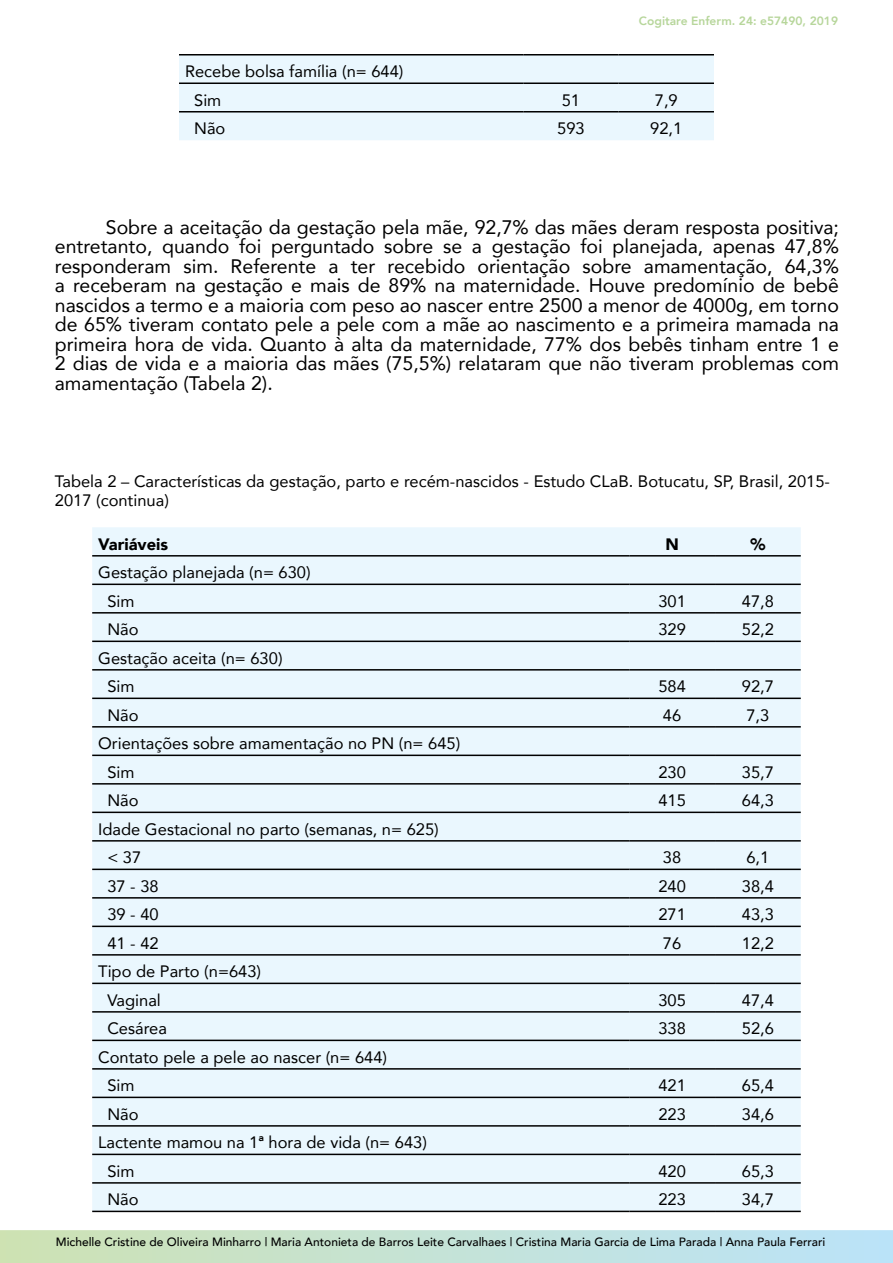
<style>
.page{position:relative;width:893px;height:1263px;background:#fff}
.page>*{position:absolute;margin:0;border:0;box-sizing:border-box;transform-origin:0 0}
.t1{font:19.5px/19.5px "Avenir";color:#000;text-align:justify}
.t2{font:16.5px/28.5px "Avenir";color:#000}
.t3{font:900 16.5px "Avenir";color:#000}
.t4{font:500 12px "Avenir";color:#000}
.t5{font:800 12px "Avenir";color:#b7d69b}
</style>
<div class="page">
<svg style="left:0;top:1230px;width:893px;height:33px;background:#c4e2d6"></svg>
<div style="left:179px;top:56px;width:535px;height:84px;background:#eaf7fe"></div>
<hr style="left:179px;top:54px;width:344px;height:2px;background:#000">
<hr style="left:523px;top:54px;width:96px;height:2px;background:#000">
<hr style="left:619px;top:54px;width:95px;height:2px;background:#000">
<hr style="left:179px;top:83px;width:344px;height:1px;background:#000">
<hr style="left:523px;top:83px;width:96px;height:1px;background:#000">
<hr style="left:619px;top:83px;width:95px;height:1px;background:#000">
<hr style="left:179px;top:111px;width:344px;height:2px;background:#000">
<hr style="left:523px;top:111px;width:96px;height:2px;background:#000">
<hr style="left:619px;top:111px;width:95px;height:2px;background:#000">
<div style="left:92px;top:527px;width:709px;height:683px;background:#eaf7fe"></div>
<hr style="left:92px;top:555px;width:537px;height:1px;background:#000">
<hr style="left:629px;top:555px;width:86px;height:1px;background:#000">
<hr style="left:715px;top:555px;width:86px;height:1px;background:#000">
<hr style="left:92px;top:583px;width:537px;height:2px;background:#000">
<hr style="left:629px;top:583px;width:86px;height:2px;background:#000">
<hr style="left:715px;top:583px;width:86px;height:2px;background:#000">
<hr style="left:92px;top:612px;width:537px;height:1px;background:#000">
<hr style="left:629px;top:612px;width:86px;height:1px;background:#000">
<hr style="left:715px;top:612px;width:86px;height:1px;background:#000">
<hr style="left:92px;top:640px;width:537px;height:2px;background:#000">
<hr style="left:629px;top:640px;width:86px;height:2px;background:#000">
<hr style="left:715px;top:640px;width:86px;height:2px;background:#000">
<hr style="left:92px;top:669px;width:537px;height:1px;background:#000">
<hr style="left:629px;top:669px;width:86px;height:1px;background:#000">
<hr style="left:715px;top:669px;width:86px;height:1px;background:#000">
<hr style="left:92px;top:697px;width:537px;height:2px;background:#000">
<hr style="left:629px;top:697px;width:86px;height:2px;background:#000">
<hr style="left:715px;top:697px;width:86px;height:2px;background:#000">
<hr style="left:92px;top:726px;width:537px;height:1px;background:#000">
<hr style="left:629px;top:726px;width:86px;height:1px;background:#000">
<hr style="left:715px;top:726px;width:86px;height:1px;background:#000">
<hr style="left:92px;top:754px;width:537px;height:2px;background:#000">
<hr style="left:629px;top:754px;width:86px;height:2px;background:#000">
<hr style="left:715px;top:754px;width:86px;height:2px;background:#000">
<hr style="left:92px;top:783px;width:537px;height:1px;background:#000">
<hr style="left:629px;top:783px;width:86px;height:1px;background:#000">
<hr style="left:715px;top:783px;width:86px;height:1px;background:#000">
<hr style="left:92px;top:811px;width:537px;height:2px;background:#000">
<hr style="left:629px;top:811px;width:86px;height:2px;background:#000">
<hr style="left:715px;top:811px;width:86px;height:2px;background:#000">
<hr style="left:92px;top:840px;width:537px;height:1px;background:#000">
<hr style="left:629px;top:840px;width:86px;height:1px;background:#000">
<hr style="left:715px;top:840px;width:86px;height:1px;background:#000">
<hr style="left:92px;top:868px;width:537px;height:2px;background:#000">
<hr style="left:629px;top:868px;width:86px;height:2px;background:#000">
<hr style="left:715px;top:868px;width:86px;height:2px;background:#000">
<hr style="left:92px;top:897px;width:537px;height:1px;background:#000">
<hr style="left:629px;top:897px;width:86px;height:1px;background:#000">
<hr style="left:715px;top:897px;width:86px;height:1px;background:#000">
<hr style="left:92px;top:925px;width:537px;height:2px;background:#000">
<hr style="left:629px;top:925px;width:86px;height:2px;background:#000">
<hr style="left:715px;top:925px;width:86px;height:2px;background:#000">
<hr style="left:92px;top:954px;width:537px;height:1px;background:#000">
<hr style="left:629px;top:954px;width:86px;height:1px;background:#000">
<hr style="left:715px;top:954px;width:86px;height:1px;background:#000">
<hr style="left:92px;top:982px;width:537px;height:2px;background:#000">
<hr style="left:629px;top:982px;width:86px;height:2px;background:#000">
<hr style="left:715px;top:982px;width:86px;height:2px;background:#000">
<hr style="left:92px;top:1011px;width:537px;height:1px;background:#000">
<hr style="left:629px;top:1011px;width:86px;height:1px;background:#000">
<hr style="left:715px;top:1011px;width:86px;height:1px;background:#000">
<hr style="left:92px;top:1039px;width:537px;height:2px;background:#000">
<hr style="left:629px;top:1039px;width:86px;height:2px;background:#000">
<hr style="left:715px;top:1039px;width:86px;height:2px;background:#000">
<hr style="left:92px;top:1068px;width:537px;height:1px;background:#000">
<hr style="left:629px;top:1068px;width:86px;height:1px;background:#000">
<hr style="left:715px;top:1068px;width:86px;height:1px;background:#000">
<hr style="left:92px;top:1096px;width:537px;height:2px;background:#000">
<hr style="left:629px;top:1096px;width:86px;height:2px;background:#000">
<hr style="left:715px;top:1096px;width:86px;height:2px;background:#000">
<hr style="left:92px;top:1125px;width:537px;height:1px;background:#000">
<hr style="left:629px;top:1125px;width:86px;height:1px;background:#000">
<hr style="left:715px;top:1125px;width:86px;height:1px;background:#000">
<hr style="left:92px;top:1153px;width:537px;height:2px;background:#000">
<hr style="left:629px;top:1153px;width:86px;height:2px;background:#000">
<hr style="left:715px;top:1153px;width:86px;height:2px;background:#000">
<hr style="left:92px;top:1182px;width:537px;height:1px;background:#000">
<hr style="left:629px;top:1182px;width:86px;height:1px;background:#000">
<hr style="left:715px;top:1182px;width:86px;height:1px;background:#000">
<hr style="left:92px;top:1210px;width:537px;height:2px;background:#000">
<hr style="left:629px;top:1210px;width:86px;height:2px;background:#000">
<hr style="left:715px;top:1210px;width:86px;height:2px;background:#000">
<p class="t2" style="left:194px;top:57px;width:211px;text-indent:-9px">Recebe bolsa família (n= 644)<br>Sim</p>
<p class="t5" style="left:639px;top:12px;width:201px">Cogitare Enferm. 24: e57490, 2019</p>
<p class="t2" style="left:562px;top:85px;width:20px">51</p>
<p class="t2" style="left:655px;top:85px;width:24px">7,9</p>
<p class="t2" style="left:194px;top:114px;width:33px">Não</p>
<p class="t2" style="left:557px;top:114px;width:29px">593</p>
<p class="t2" style="left:650px;top:114px;width:34px">92,1</p>
<p class="t1" style="left:55px;top:216px;width:786px;text-indent:51px">Sobre a aceitação da gestação pela mãe, 92,7% das mães deram resposta positiva; entretanto, quando foi perguntado sobre se a gestação foi planejada, apenas 47,8% responderam sim. Referente a ter recebido orientação sobre amamentação, 64,3% a receberam na gestação e mais de 89% na maternidade. Houve predomínio de bebê nascidos a termo e a maioria com peso ao nascer entre 2500 a menor de 4000g, em torno de 65% tiveram contato pele a pele com a mãe ao nascimento e a primeira mamada na primeira hora de vida. Quanto à alta da maternidade, 77% dos bebês tinham entre 1 e 2 dias de vida e a maioria das mães (75,5%) relataram que não tiveram problemas com amamentação (Tabela 2).</p>
<p class="t2" style="left:55px;top:472px;width:777px;line-height:18.8px">Tabela 2 – Características da gestação, parto e recém-nascidos - Estudo CLaB. Botucatu, SP, Brasil, 2015-<br>2017 (continua)</p>
<p class="t3" style="left:98px;top:530px;width:72px">Variáveis</p>
<p class="t3" style="left:665px;top:530px;width:15px">N</p>
<p class="t3" style="left:750px;top:530px;width:16px">%</p>
<p class="t2" style="left:107px;top:558px;width:205px;text-indent:-9px">Gestação planejada (n= 630)<br>Sim</p>
<p class="t2" style="left:658px;top:586px;width:29px">301</p>
<p class="t2" style="left:742px;top:586px;width:34px">47,8</p>
<p class="t2" style="left:107px;top:615px;width:33px">Não</p>
<p class="t2" style="left:658px;top:615px;width:29px">329</p>
<p class="t2" style="left:742px;top:615px;width:34px">52,2</p>
<p class="t2" style="left:107px;top:643px;width:177px;text-indent:-9px">Gestação aceita (n= 630)<br>Sim</p>
<p class="t2" style="left:658px;top:672px;width:29px">584</p>
<p class="t2" style="left:742px;top:672px;width:34px">92,7</p>
<p class="t2" style="left:107px;top:700px;width:33px">Não</p>
<p class="t2" style="left:663px;top:700px;width:20px">46</p>
<p class="t2" style="left:746px;top:700px;width:24px">7,3</p>
<p class="t2" style="left:107px;top:729px;width:354px;text-indent:-9px">Orientações sobre amamentação no PN (n= 645)<br>Sim</p>
<p class="t2" style="left:658px;top:757px;width:29px">230</p>
<p class="t2" style="left:742px;top:757px;width:34px">35,7</p>
<p class="t2" style="left:107px;top:786px;width:33px">Não</p>
<p class="t2" style="left:658px;top:786px;width:29px">415</p>
<p class="t2" style="left:742px;top:786px;width:34px">64,3</p>
<p class="t2" style="left:107px;top:814px;width:333px;text-indent:-9px">Idade Gestacional no parto (semanas, n= 625) &lt; 37</p>
<p class="t2" style="left:663px;top:843px;width:20px">38</p>
<p class="t2" style="left:746px;top:843px;width:24px">6,1</p>
<p class="t2" style="left:107px;top:871px;width:53px">37 - 38</p>
<p class="t2" style="left:658px;top:871px;width:29px">240</p>
<p class="t2" style="left:742px;top:871px;width:34px">38,4</p>
<p class="t2" style="left:107px;top:900px;width:53px">39 - 40</p>
<p class="t2" style="left:658px;top:900px;width:29px">271</p>
<p class="t2" style="left:742px;top:900px;width:34px">43,3</p>
<p class="t2" style="left:107px;top:928px;width:53px">41 - 42</p>
<p class="t2" style="left:663px;top:928px;width:20px">76</p>
<p class="t2" style="left:742px;top:928px;width:34px">12,2</p>
<p class="t2" style="left:107px;top:957px;width:155px;text-indent:-9px">Tipo de Parto (n=643)<br>Vaginal</p>
<p class="t2" style="left:658px;top:985px;width:29px">305</p>
<p class="t2" style="left:742px;top:985px;width:34px">47,4</p>
<p class="t2" style="left:107px;top:1014px;width:61px">Cesárea</p>
<p class="t2" style="left:658px;top:1014px;width:29px">338</p>
<p class="t2" style="left:742px;top:1014px;width:34px">52,6</p>
<p class="t2" style="left:107px;top:1042px;width:281px;text-indent:-9px">Contato pele a pele ao nascer (n= 644)<br>Sim</p>
<p class="t2" style="left:658px;top:1071px;width:29px">421</p>
<p class="t2" style="left:742px;top:1071px;width:34px">65,4</p>
<p class="t2" style="left:107px;top:1099px;width:33px">Não</p>
<p class="t2" style="left:658px;top:1099px;width:29px">223</p>
<p class="t2" style="left:742px;top:1099px;width:34px">34,6</p>
<p class="t2" style="left:107px;top:1128px;width:321px;text-indent:-9px">Lactente mamou na 1ª hora de vida (n= 643)<br>Sim</p>
<p class="t2" style="left:658px;top:1156px;width:29px">420</p>
<p class="t2" style="left:742px;top:1156px;width:34px">65,3</p>
<p class="t2" style="left:107px;top:1185px;width:33px">Não</p>
<p class="t2" style="left:658px;top:1185px;width:29px">223</p>
<p class="t2" style="left:742px;top:1185px;width:34px">34,7</p>
<p class="t4" style="left:56px;top:1232px;width:771px">Michelle Cristine de Oliveira Minharro | Maria Antonieta de Barros Leite Carvalhaes | Cristina Maria Garcia de Lima Parada | Anna Paula Ferrari</p>
</div>
